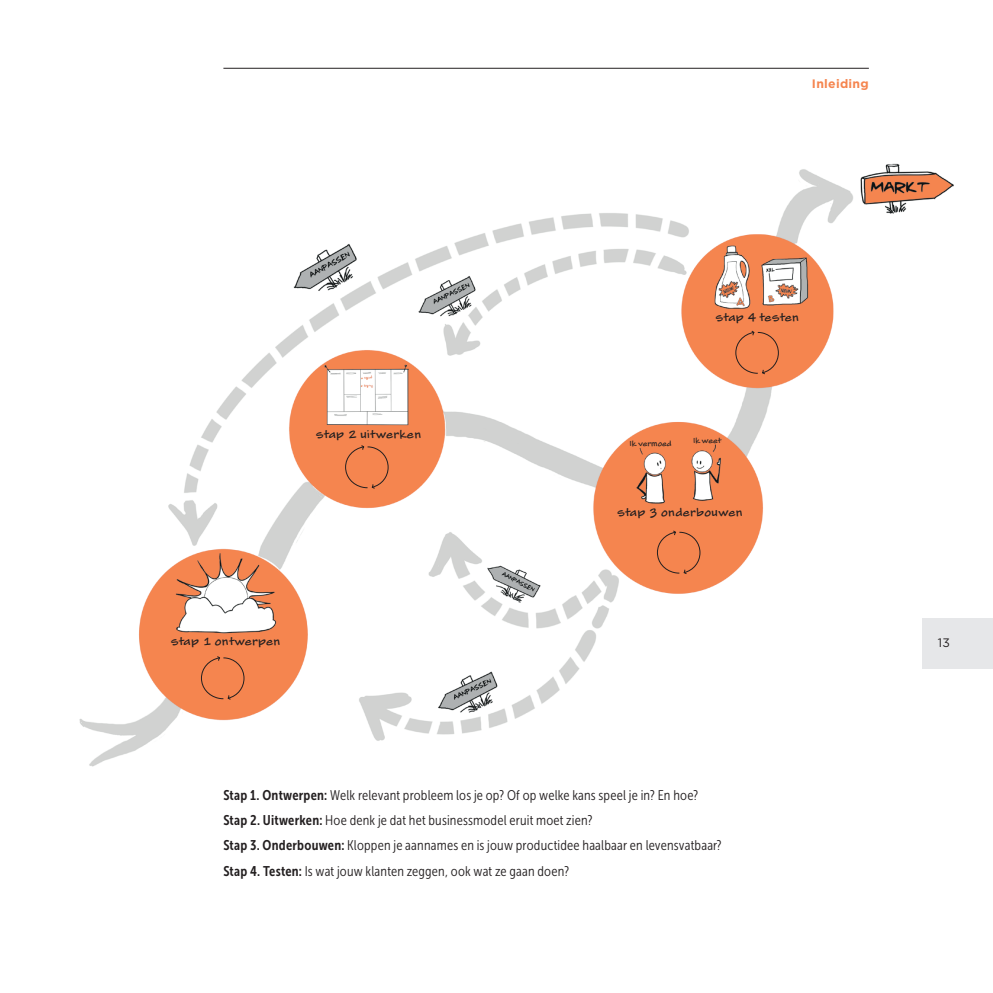
<style>
.page{position:relative;width:993px;height:993px;background:#fff}
.page>*{position:absolute;margin:0;border:0;box-sizing:border-box;transform-origin:0 0}
.t1{font:14px/25.4px "Museo Sans Cond 300";letter-spacing:.015em;color:#231f20}
.t2{font:700 12.25px "Gotham";letter-spacing:.025em;color:#f5854f}
.t3{font:12.25px "Gotham";color:#231f20}
.t4{font:10.5px "Scooter";letter-spacing:.02em;color:#231f20}
.t5{font:7px "Scooter";letter-spacing:-.01em;color:#231f20}
.s1{font-family:"Museo Sans Cond 700"}
</style>
<div class="page">
<img style="left:79px;top:163px;width:893px;height:604px">
<div style="left:922px;top:617px;width:70px;height:51px;background:#e6e7e9"></div>
<hr style="left:223px;top:68px;width:645px;height:1px;background:#231f20">
<div style="left:165px;top:636px;width:121px;height:11px;background:#f5854f"></div>
<div style="left:310px;top:429px;width:116px;height:10px;background:#f5854f"></div>
<div style="left:611px;top:508px;width:137px;height:13px;background:#f5854f"></div>
<div style="left:629px;top:438px;width:49px;height:9px;background:#f5854f"></div>
<div style="left:671px;top:435px;width:49px;height:9px;background:#f5854f"></div>
<div style="left:689px;top:313px;width:135px;height:10px;background:#f5854f"></div>
<svg style="left:201px;top:655px;width:43px;height:45px;background:#e67e4b"></svg>
<svg style="left:345px;top:444px;width:43px;height:45px;background:#e77e4b"></svg>
<svg style="left:656px;top:530px;width:44px;height:44px;background:#e67e4b"></svg>
<svg style="left:734px;top:330px;width:44px;height:44px;background:#e77e4b"></svg>
<p class="t2" style="left:811px;top:76px;width:58px">Inleiding</p>
<p class="t4" style="left:316px;top:426px;width:107px">stap 2 uitwerken</p>
<p class="t4" style="left:171px;top:633px;width:111px">stap 1 ontwerpen</p>
<p class="t4" style="left:715px;top:310px;width:85px">stap 4 testen</p>
<p class="t5" style="left:629px;top:438px;width:44px">Ik vermoed</p>
<p class="t5" style="left:692px;top:435px;width:29px">Ik weet</p>
<p class="t4" style="left:617px;top:505px;width:127px">stap 3 onderbouwen</p>
<p class="t1" style="left:223px;top:781px;width:499px"><span class="s1">Stap 1. Ontwerpen:</span> Welk relevant probleem los je op? Of op welke kans speel je in? En hoe?<br><span class="s1">Stap 2. Uitwerken:</span> Hoe denk je dat het businessmodel eruit moet zien?<br><span class="s1">Stap 3. Onderbouwen:</span> Kloppen je aannames en is jouw productidee haalbaar en levensvatbaar?<br><span class="s1">Stap 4. Testen:</span> Is wat jouw klanten zeggen, ook wat ze gaan doen?</p>
<p class="t3" style="left:937px;top:634px;width:14px">13</p>
</div>
